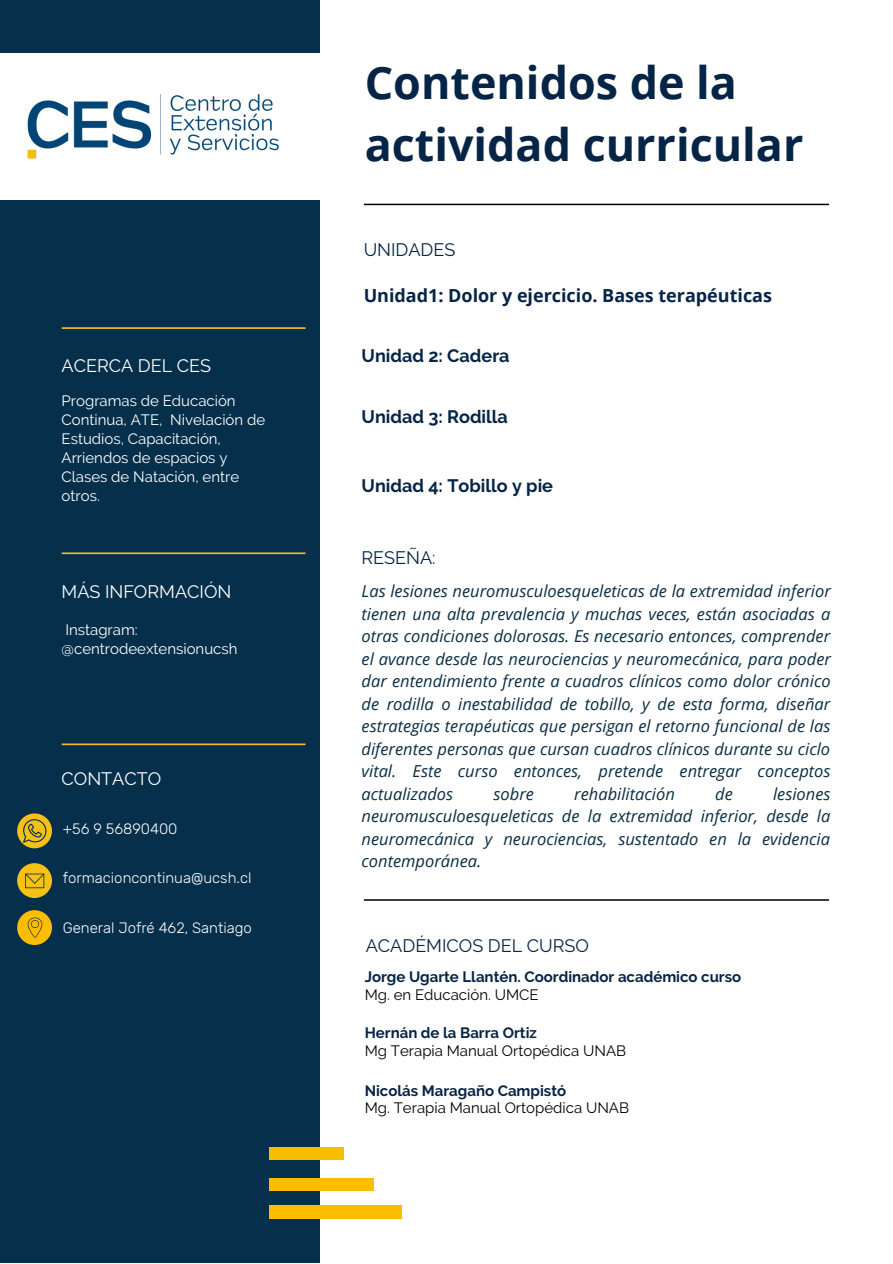
<style>
.page{position:relative;width:893px;height:1264px;background:#fff}
.page>*{position:absolute;margin:0;border:0;box-sizing:border-box;transform-origin:0 0}
.t1{font:700 44.85px/61.8px "Open Sans";color:#062446}
.t2{font:700 18px "Raleway";color:#062446}
.t3{font:700 18px "Open Sans";color:#062446}
.t4{font:18px "Raleway";color:#fff}
.t5{font:18px "Raleway";color:#062446}
.t6{font:italic 16.5px/22.5px "Open Sans";color:#0a2e44;text-align:justify}
.t7{font:15px/19px "Raleway";color:#fff}
.t8{font:700 15px "Raleway";color:#062446}
.t9{font:15px "Raleway";color:#000}
.t10{font:300 15px "Rubik";color:#fff}
</style>
<div class="page">
<div style="left:0;top:0;width:319px;height:1262px;background:#052f4b"></div>
<svg style="left:62px;top:327px;width:243px;height:2px"></svg>
<svg style="left:62px;top:552px;width:243px;height:2px"></svg>
<svg style="left:62px;top:743px;width:243px;height:2px"></svg>
<svg style="left:364px;top:204px;width:465px;height:1px"></svg>
<div style="left:17px;top:813px;width:35px;height:35px;background:#f5c116;border-radius:50%"></div>
<div style="left:17px;top:863px;width:35px;height:35px;background:#f5c116;border-radius:50%"></div>
<div style="left:17px;top:910px;width:35px;height:35px;background:#fcbc00;border-radius:50%"></div>
<svg style="left:25px;top:873px;width:19px;height:15px"></svg>
<svg style="left:28px;top:917px;width:14px;height:20px"></svg>
<div style="left:0;top:53px;width:321px;height:147px;background:#fff"></div>
<img style="left:27px;top:94px;width:252px;height:65px">
<svg style="left:23px;top:819px;width:23px;height:23px"></svg>
<svg style="left:364px;top:899px;width:465px;height:1px"></svg>
<div style="left:269px;top:1147px;width:74px;height:12px;background:#f7bd00"></div>
<div style="left:269px;top:1177px;width:105px;height:13px;background:#fcbc00"></div>
<div style="left:269px;top:1204px;width:133px;height:14px;background:#fcbc00"></div>
<p class="t4" style="left:62px;top:355px;width:151px">ACERCA DEL CES</p>
<p class="t7" style="left:62px;top:391px;width:205px">Programas de Educación<br>Continua, ATE, Nivelación de<br>Estudios, Capacitación,<br>Arriendos de espacios y<br>Clases de Natación, entre otros.</p>
<p class="t4" style="left:62px;top:580px;width:171px">MÁS INFORMACIÓN</p>
<p class="t7" style="left:62px;top:620px;width:177px">Instagram: @centrodeextensionucsh</p>
<p class="t4" style="left:62px;top:768px;width:101px">CONTACTO</p>
<p class="t10" style="left:63px;top:819px;width:116px">+56 9 56890400</p>
<p class="t10" style="left:63px;top:869px;width:190px">formacioncontinua@ucsh.cl</p>
<p class="t10" style="left:63px;top:918px;width:191px">General Jofré 462, Santiago</p>
<h1 class="t1" style="left:365px;top:51px;width:440px">Contenidos de la actividad curricular</h1>
<p class="t5" style="left:363px;top:239px;width:93px">UNIDADES</p>
<p class="t3" style="left:363px;top:283px;width:410px">Unidad1: Dolor y ejercicio. Bases terapéuticas</p>
<p class="t2" style="left:361px;top:345px;width:149px">Unidad 2: Cadera</p>
<p class="t2" style="left:361px;top:406px;width:148px">Unidad 3: Rodilla</p>
<p class="t2" style="left:361px;top:474px;width:193px">Unidad 4: Tobillo y pie</p>
<p class="t5" style="left:361px;top:547px;width:75px">RESEÑA:</p>
<p class="t6" style="left:361px;top:579px;width:471px">Las lesiones neuromusculoesqueleticas de la extremidad inferior tienen una alta prevalencia y muchas veces, están asociadas a otras condiciones dolorosas. Es necesario entonces, comprender el avance desde las neurociencias y neuromecánica, para poder dar entendimiento frente a cuadros clínicos como dolor crónico de rodilla o inestabilidad de tobillo, y de esta forma, diseñar estrategias terapéuticas que persigan el retorno funcional de las diferentes personas que cursan cuadros clínicos durante su ciclo vital. Este curso entonces, pretende entregar conceptos actualizados</p>
<p class="t6" style="left:493px;top:782px;width:42px">sobre</p>
<p class="t6" style="left:574px;top:782px;width:102px">rehabilitación</p>
<p class="t6" style="left:715px;top:782px;width:19px">de</p>
<p class="t6" style="left:361px;top:782px;width:470px;text-indent:411px">lesiones neuromusculoesqueleticas de la extremidad inferior, desde la neuromecánica y neurociencias, sustentado en la evidencia contemporánea.</p>
<p class="t5" style="left:366px;top:934px;width:225px">ACADÉMICOS DEL CURSO</p>
<p class="t8" style="left:365px;top:967px;width:378px">Jorge Ugarte Llantén. Coordinador académico curso</p>
<p class="t9" style="left:365px;top:985px;width:175px">Mg. en Educación. UMCE</p>
<p class="t8" style="left:365px;top:1023px;width:174px">Hernán de la Barra Ortiz</p>
<p class="t9" style="left:365px;top:1041px;width:263px">Mg Terapia Manual Ortopédica UNAB</p>
<p class="t8" style="left:365px;top:1081px;width:203px">Nicolás Maragaño Campistó</p>
<p class="t9" style="left:365px;top:1099px;width:266px">Mg. Terapia Manual Ortopédica UNAB</p>
</div>
